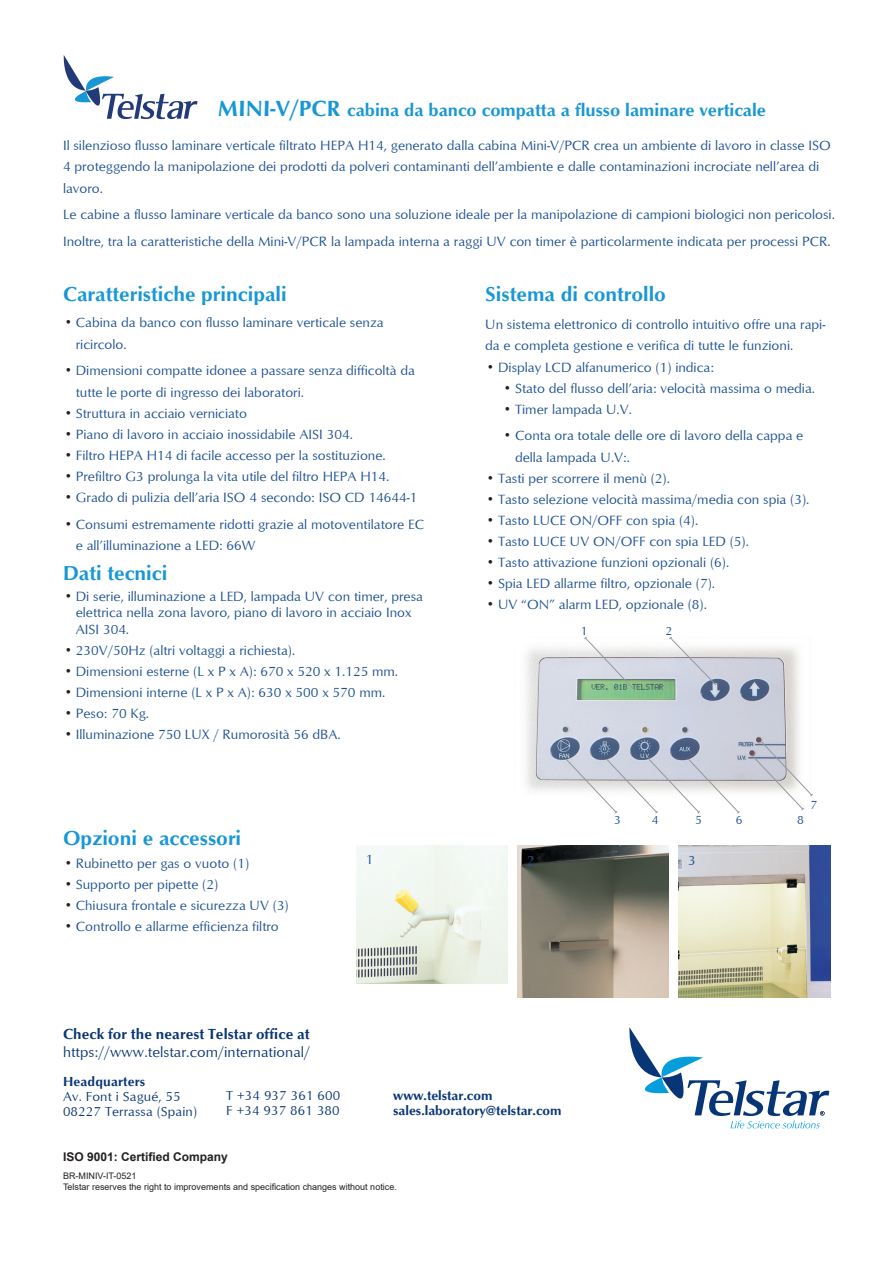
<style>
.page{position:relative;width:893px;height:1262px;background:#fff}
.page>*{position:absolute;margin:0;border:0;box-sizing:border-box;transform-origin:0 0}
.t1{font:700 20.7px "Optimum";color:#1897d5}
.t2{font:700 18px "Optimum";color:#1897d5}
.t3{font:15px "Optimum";letter-spacing:.005em;color:#083575}
.t4{font:700 15px "Optimum";letter-spacing:.01em;color:#083575}
.t5{font:13.8px/21.8px "Optimum";color:#1b4f91}
.t6{font:13.5px/15px "Optimum";letter-spacing:.01em;color:#083575}
.t7{font:700 13.5px/15px "Optimum";color:#083575}
.t8{font:12.3px "Optimum";color:#1b4f91}
.t9{font:700 12px "Arial";color:#231f20}
.t10{font:9px/10.8px "Arial";color:#231f20}
.s1{font-size:22.5px}
.s2{font-size:18px;color:#231f20}
</style>
<div class="page">
<svg style="left:64px;top:55px;width:133px;height:64px"></svg>
<img style="left:525px;top:646px;width:275px;height:146px">
<svg style="left:583px;top:636px;width:53px;height:55px"></svg>
<svg style="left:668px;top:636px;width:49px;height:50px"></svg>
<svg style="left:565px;top:758px;width:175px;height:56px"></svg>
<svg style="left:752px;top:741px;width:61px;height:70px"></svg>
<img style="left:678px;top:845px;width:152px;height:152px">
<img style="left:517px;top:845px;width:151px;height:152px">
<img style="left:356px;top:845px;width:151px;height:139px">
<svg style="left:629px;top:1027px;width:200px;height:101px"></svg>
<h2 class="t2" style="left:217px;top:99px;width:550px"><span class="s1">MINI-V/PCR</span> cabina da banco compatta a flusso laminare verticale</h2>
<p class="t5" style="left:63px;top:134px;width:769px">Il silenzioso flusso laminare verticale filtrato HEPA H14, generato dalla cabina Mini-V/PCR crea un ambiente di lavoro in classe ISO<br>4 proteggendo la manipolazione dei prodotti da polveri contaminanti dell’ambiente e dalle contaminazioni incrociate nell’area di lavoro.</p>
<p class="t5" style="left:63px;top:201px;width:773px;line-height:26.2px">Le cabine a flusso laminare verticale da banco sono una soluzione ideale per la manipolazione di campioni biologici non pericolosi.<br>Inoltre, tra la caratteristiche della Mini-V/PCR la lampada interna a raggi UV con timer è particolarmente indicata per processi PCR.</p>
<h1 class="t1" style="left:485px;top:282px;width:182px">Sistema di controllo</h1>
<p class="t5" style="left:485px;top:313px;width:342px">Un sistema elettronico di controllo intuitivo offre una rapi&shy;da e completa gestione e verifica di tutte le funzioni.</p>
<p class="t5" style="left:485px;top:355px;width:230px"><span class="s2">•</span>Display LCD alfanumerico (1) indica:</p>
<p class="t5" style="left:502px;top:377px;width:314px"><span class="s2">•</span>Stato del flusso dell’aria: velocità massima o media.</p>
<p class="t5" style="left:502px;top:398px;width:131px"><span class="s2">•</span>Timer lampada U.V.</p>
<p class="t5" style="left:515px;top:424px;width:290px;text-indent:-13px"><span class="s2">•</span>Conta ora totale delle ore di lavoro della cappa e della lampada U.V:.</p>
<p class="t5" style="left:485px;top:467px;width:186px"><span class="s2">•</span>Tasti per scorrere il menù (2).</p>
<p class="t5" style="left:485px;top:488px;width:325px"><span class="s2">•</span>Tasto selezione velocità massima/media con spia (3).</p>
<p class="t5" style="left:485px;top:509px;width:214px"><span class="s2">•</span>Tasto LUCE ON/OFF con spia (4).</p>
<p class="t5" style="left:485px;top:530px;width:265px"><span class="s2">•</span>Tasto LUCE UV ON/OFF con spia LED (5).</p>
<p class="t5" style="left:485px;top:551px;width:245px"><span class="s2">•</span>Tasto attivazione funzioni opzionali (6).</p>
<p class="t5" style="left:485px;top:572px;width:231px"><span class="s2">•</span>Spia LED allarme filtro, opzionale (7).</p>
<p class="t5" style="left:485px;top:593px;width:223px"><span class="s2">•</span>UV “ON” alarm LED, opzionale (8).</p>
<h1 class="t1" style="left:63px;top:282px;width:225px">Caratteristiche principali</h1>
<p class="t5" style="left:76px;top:311px;width:309px;text-indent:-13px"><span class="s2">•</span>Cabina da banco con flusso laminare verticale senza ricircolo.</p>
<p class="t5" style="left:76px;top:359px;width:340px;text-indent:-13px"><span class="s2">•</span>Dimensioni compatte idonee a passare senza difficoltà da tutte le porte di ingresso dei laboratori.</p>
<p class="t5" style="left:63px;top:402px;width:185px"><span class="s2">•</span>Struttura in acciaio verniciato</p>
<p class="t5" style="left:63px;top:423px;width:291px"><span class="s2">•</span>Piano di lavoro in acciaio inossidabile AISI 304.</p>
<p class="t5" style="left:63px;top:444px;width:324px"><span class="s2">•</span>Filtro HEPA H14 di facile accesso per la sostituzione.</p>
<p class="t5" style="left:63px;top:465px;width:328px"><span class="s2">•</span>Prefiltro G3 prolunga la vita utile del filtro HEPA H14.</p>
<p class="t5" style="left:63px;top:486px;width:356px"><span class="s2">•</span>Grado di pulizia dell’aria ISO 4 secondo: ISO CD 14644-1</p>
<p class="t5" style="left:76px;top:512px;width:350px;text-indent:-13px"><span class="s2">•</span>Consumi estremamente ridotti grazie al motoventilatore EC e all’illuminazione a LED: 66W</p>
<h1 class="t1" style="left:63px;top:561px;width:106px">Dati tecnici</h1>
<p class="t5" style="left:76px;top:587px;width:349px;line-height:16.6px;text-indent:-13px"><span class="s2">•</span>Di serie, illuminazione a LED, lampada UV con timer, presa elettrica nella zona lavoro, piano di lavoro in acciaio Inox<br>AISI 304.</p>
<p class="t5" style="left:63px;top:639px;width:234px"><span class="s2">•</span>230V/50Hz (altri voltaggi a richiesta).</p>
<p class="t5" style="left:63px;top:660px;width:336px"><span class="s2">•</span>Dimensioni esterne (L x P x A): 670 x 520 x 1.125 mm.</p>
<p class="t5" style="left:63px;top:681px;width:324px"><span class="s2">•</span>Dimensioni interne (L x P x A): 630 x 500 x 570 mm.</p>
<p class="t5" style="left:63px;top:702px;width:88px"><span class="s2">•</span>Peso: 70 Kg.</p>
<p class="t5" style="left:63px;top:723px;width:279px"><span class="s2">•</span>Illuminazione 750 LUX / Rumorosità 56 dBA.</p>
<p class="t8" style="left:580px;top:623px;width:8px">1</p>
<p class="t8" style="left:665px;top:623px;width:8px">2</p>
<h1 class="t1" style="left:63px;top:826px;width:180px">Opzioni e accessori</h1>
<p class="t5" style="left:63px;top:851px;width:188px"><span class="s2">•</span>Rubinetto per gas o vuoto (1)</p>
<p class="t5" style="left:63px;top:872px;width:157px"><span class="s2">•</span>Supporto per pipette (2)</p>
<p class="t5" style="left:63px;top:893px;width:227px"><span class="s2">•</span>Chiusura frontale e sicurezza UV (3)</p>
<p class="t5" style="left:63px;top:914px;width:217px"><span class="s2">•</span>Controllo e allarme efficienza filtro</p>
<p class="t8" style="left:614px;top:812px;width:8px">3</p>
<p class="t8" style="left:651px;top:812px;width:8px">4</p>
<p class="t8" style="left:695px;top:812px;width:8px">5</p>
<p class="t8" style="left:736px;top:812px;width:8px">6</p>
<p class="t8" style="left:797px;top:812px;width:8px">8</p>
<p class="t8" style="left:810px;top:797px;width:8px">7</p>
<p class="t5" style="left:366px;top:847px;width:9px">1</p>
<p class="t5" style="left:527px;top:849px;width:9px">2</p>
<p class="t5" style="left:688px;top:849px;width:9px">3</p>
<p class="t4" style="left:63px;top:1025px;width:248px">Check for the nearest Telstar office at</p>
<p class="t3" style="left:63px;top:1042px;width:248px">https://www.telstar.com/international/</p>
<p class="t7" style="left:63px;top:1074px;width:84px">Headquarters</p>
<p class="t6" style="left:63px;top:1088px;width:136px">Av. Font i Sagué, 55<br>08227 Terrassa (Spain)</p>
<p class="t6" style="left:226px;top:1088px;width:115px">T +34 937 361 600<br>F +34 937 861 380</p>
<p class="t9" style="left:63px;top:1147px;width:166px">ISO 9001: Certified Company</p>
<p class="t7" style="left:393px;top:1087px;width:170px">www.telstar.com sales.laboratory@telstar.com</p>
<p class="t10" style="left:63px;top:1170px;width:335px">BR-MINIV-IT-0521<br>Telstar reserves the right to improvements and specification changes without notice.</p>
</div>
